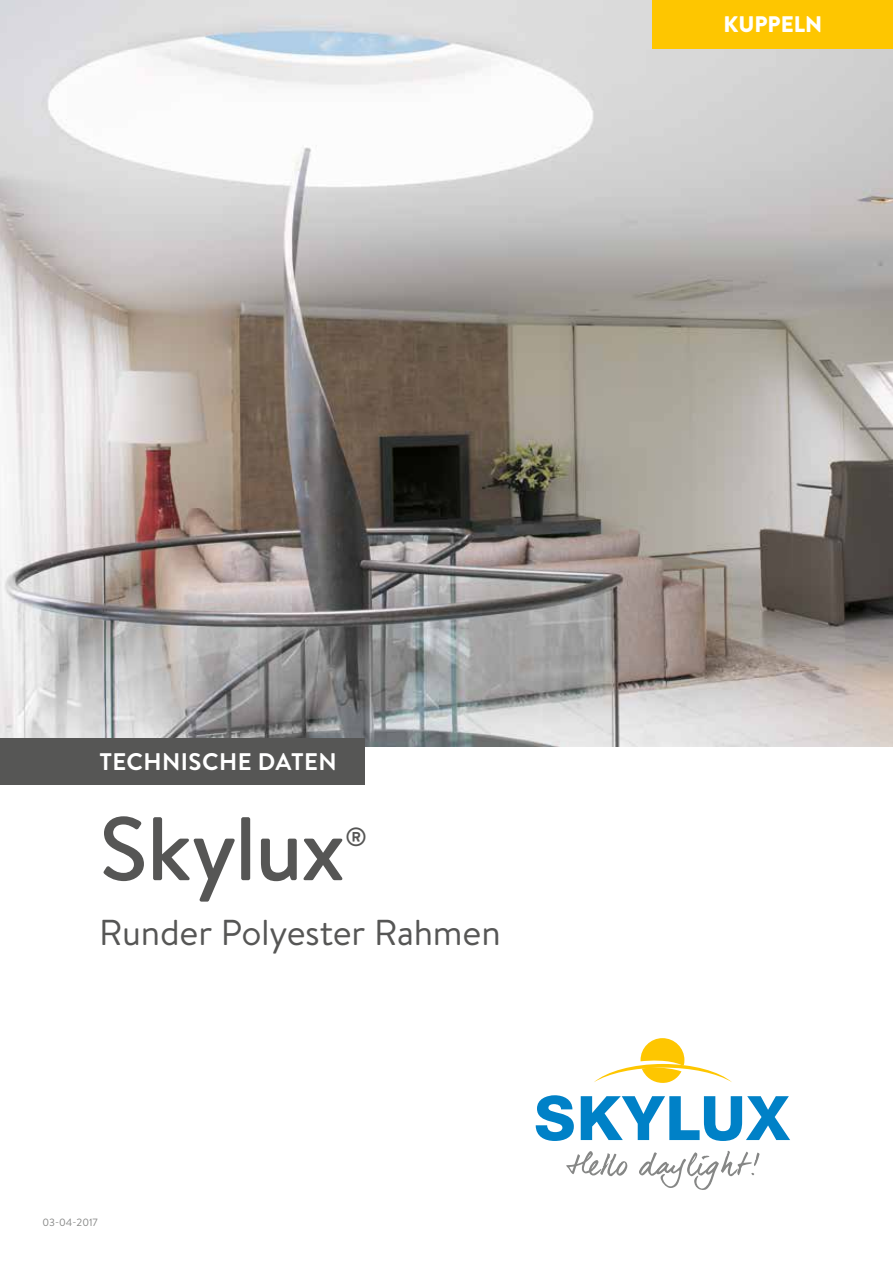
<style>
.page{position:relative;width:893px;height:1263px;background:#fff}
.page>*{position:absolute;margin:0;border:0;box-sizing:border-box;transform-origin:0 0}
.t1{font:500 90px "Brandon Text";letter-spacing:-.02em;color:#565655}
.t2{font:36px "Brandon Text";letter-spacing:-.005em;color:#565655}
.t3{font:500 26.25px "Brandon Text";color:#565655}
.t4{font:700 24px "Brandon Text";letter-spacing:.02em;color:#fff}
.t5{font:900 22.5px "Brandon Text";color:#fff}
.t6{font:10.5px "Brandon Text";color:#868786}
</style>
<div class="page">
<img style="left:0;top:0;width:893px;height:747px">
<svg style="left:536px;top:1095px;width:38px;height:46px"></svg>
<svg style="left:581px;top:1096px;width:209px;height:45px"></svg>
<svg style="left:594px;top:1038px;width:138px;height:45px"></svg>
<svg style="left:566px;top:1151px;width:61px;height:25px"></svg>
<svg style="left:639px;top:1151px;width:120px;height:39px"></svg>
<div style="left:0;top:738px;width:365px;height:46px;background:#565655"></div>
<div style="left:653px;top:0;width:240px;height:49px;background:#fec600"></div>
<p class="t5" style="left:723px;top:8px;width:100px">KUPPELN</p>
<p class="t4" style="left:99px;top:744px;width:239px">TECHNISCHE DATEN</p>
<h1 class="t1" style="left:99px;top:787px;width:247px">Skylux</h1>
<p class="t3" style="left:345px;top:818px;width:23px">®</p>
<p class="t2" style="left:99px;top:908px;width:403px">Runder Polyester Rahmen</p>
<p class="t6" style="left:43px;top:1215px;width:57px">03-04-2017</p>
</div>
